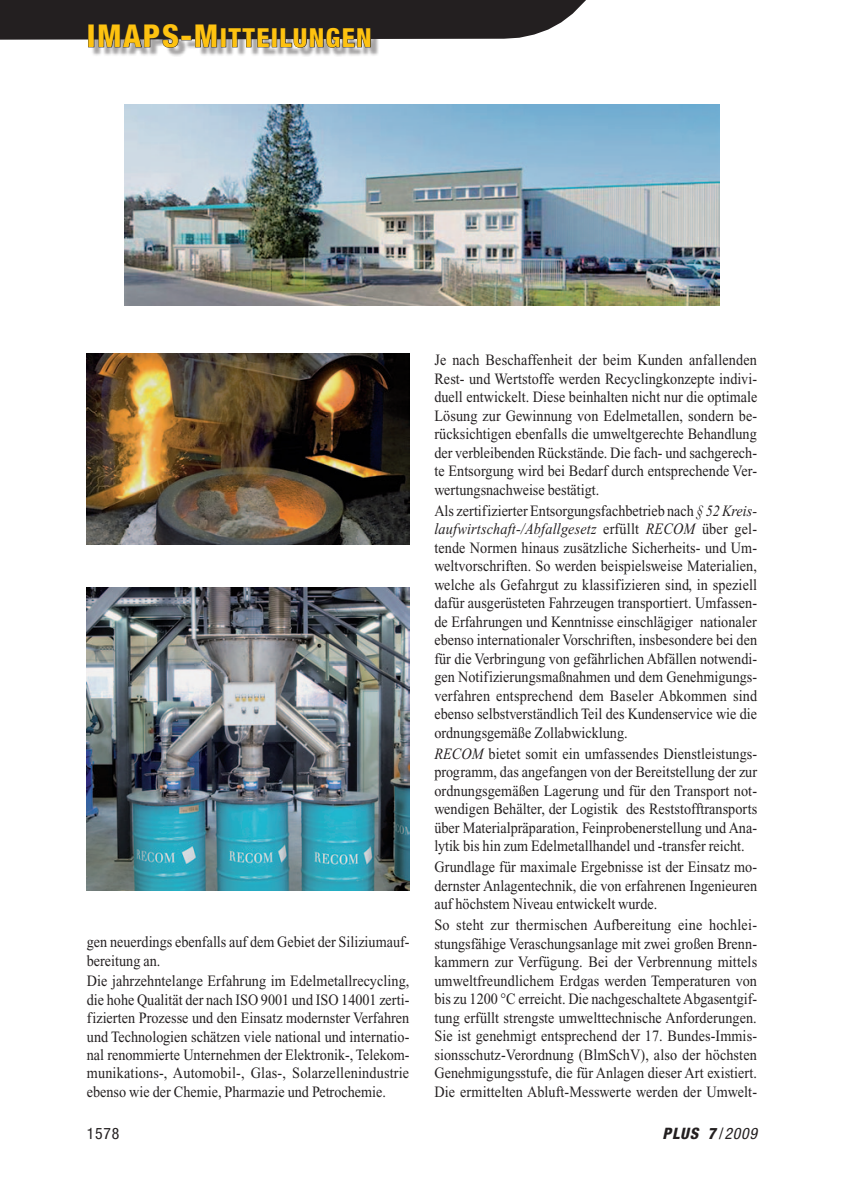
<style>
.page{position:relative;width:844px;height:1191px;background:#fff}
.page>*{position:absolute;margin:0;border:0;box-sizing:border-box;transform-origin:0 0}
.t1{font:800 condensed 26.25px "Helvetica Neue";letter-spacing:.05em;color:#fec210}
._05_09_Grute{font:15.75px/18.6px "Times New Roman";color:#231f20;text-align:justify;scale:.9 1}
.Seitenzahl{font:italic 800 condensed 15.75px "Helvetica Neue";color:#231f20}
.Seitenzahl-2{font:condensed 15.75px "Helvetica Neue";color:#231f20}
.s1{font-size:31.5px}
.s2{font-style:italic}
.s3{font-weight:400;font-style:normal}
.s4{font-weight:400}
</style>
<div class="page">
<div style="left:91px;top:27px;width:289px;height:30px;background:#231f20;opacity:.4"></div>
<svg style="left:0;top:0;width:586px;height:51px"></svg>
<img style="left:87px;top:587px;width:322px;height:303px">
<img style="left:124px;top:104px;width:595px;height:201px">
<img style="left:87px;top:353px;width:322px;height:191px">
<h1 class="t1" style="left:87px;top:21px;width:286px"><span class="s1">IMAPS-M</span>ITTEILUNGEN</h1>
<p class="_05_09_Grute" style="left:87px;top:932px;width:360px">gen neuerdings ebenfalls auf dem Gebiet der Siliziumauf&shy;bereitung an.</p>
<p class="_05_09_Grute" style="left:87px;top:972px;width:360px">Die jahrzehntelange Erfahrung im Edelmetallrecycling, die hohe Qualität der nach ISO 9001 und ISO 14001 zerti&shy;fizierten Prozesse und den Einsatz modernster Verfahren und Technologien schätzen viele national und internatio&shy;nal renommierte Unternehmen der Elektronik-, Telekom&shy;munikations-, Automobil-, Glas-, Solarzellenindustrie ebenso wie der Chemie, Pharmazie und Petrochemie.</p>
<p class="_05_09_Grute" style="left:434px;top:351px;width:360px">Je nach Beschaffenheit der beim Kunden anfallenden Rest- und Wertstoffe werden Recyclingkonzepte indivi&shy;duell entwickelt. Diese beinhalten nicht nur die optimale Lösung zur Gewinnung von Edelmetallen, sondern be&shy;rücksichtigen ebenfalls die umweltgerechte Behandlung der verbleibenden Rückstände. Die fach- und sachgerech&shy;te Entsorgung wird bei Bedarf durch entsprechende Ver&shy;wertungsnachweise bestätigt.</p>
<p class="_05_09_Grute" style="left:434px;top:501px;width:360px">Als zertifizierter Entsorgungsfachbetrieb nach <span class="s2">§ 52 Kreis&shy;laufwirtschaft-/Abfallgesetz</span> erfüllt <span class="s2">RECOM</span> über gel&shy;tende Normen hinaus zusätzliche Sicherheits- und Um&shy;weltvorschriften. So werden beispielsweise Materialien, welche als Gefahrgut zu klassifizieren sind, in speziell dafür ausgerüsteten Fahrzeugen transportiert. Umfassen&shy;de Erfahrungen und Kenntnisse einschlägiger nationaler ebenso internationaler Vorschriften, insbesondere bei den für die Verbringung von gefährlichen Abfällen notwendi&shy;gen Notifizierungsmaßnahmen und dem Genehmigungs&shy;verfahren entsprechend dem Baseler Abkommen sind ebenso selbstverständlich Teil des Kundenservice wie die ordnungsgemäße Zollabwicklung.</p>
<p class="_05_09_Grute" style="left:434px;top:744px;width:360px"><span class="s2">RECOM</span> bietet somit ein umfassendes Dienstleistungs&shy;programm, das angefangen von der Bereitstellung der zur ordnungsgemäßen Lagerung und für den Transport not&shy;wendigen Behälter, der Logistik des Reststofftransports über Materialpräparation, Feinprobenerstellung und Ana&shy;lytik bis hin zum Edelmetallhandel und -transfer reicht.</p>
<p class="_05_09_Grute" style="left:434px;top:857px;width:360px">Grundlage für maximale Ergebnisse ist der Einsatz mo&shy;dernster Anlagentechnik, die von erfahrenen Ingenieuren auf höchstem Niveau entwickelt wurde.</p>
<p class="_05_09_Grute" style="left:434px;top:915px;width:360px">So steht zur thermischen Aufbereitung eine hochlei&shy;stungsfähige Veraschungsanlage mit zwei großen Brenn&shy;kammern zur Verfügung. Bei der Verbrennung mittels umweltfreundlichem Erdgas werden Temperaturen von bis zu 1200 °C erreicht. Die nachgeschaltete Abgasentgif&shy;tung erfüllt strengste umwelttechnische Anforderungen.<br>Sie ist genehmigt entsprechend der 17. Bundes-Immis&shy;sionsschutz-Verordnung (BlmSchV), also der höchsten Genehmigungsstufe, die für Anlagen dieser Art existiert.<br>Die ermittelten Abluft-Messwerte werden der Umwelt-</p>
<p class="Seitenzahl-2" style="left:87px;top:1124px;width:34px">1578</p>
<p class="Seitenzahl" style="left:662px;top:1123px;width:96px">PLUS 7 <span class="s3">/</span><span class="s4">2009</span></p>
</div>
